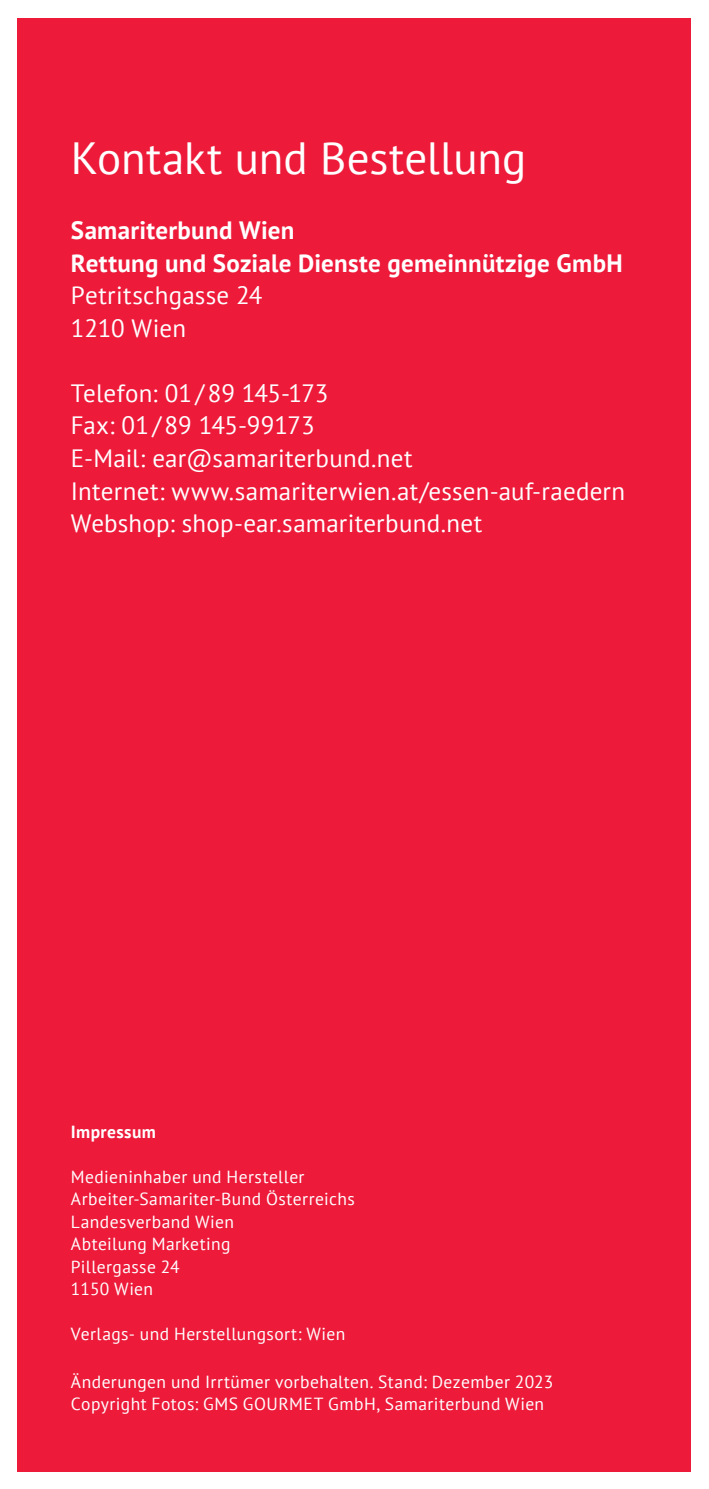
<style>
.page{position:relative;width:709px;height:1489px;background:#fff}
.page>*{position:absolute;margin:0;border:0;box-sizing:border-box;transform-origin:0 0}
.t1{font:45px "PT Sans";color:#fff}
.t2{font:25px/32.5px "PT Sans";letter-spacing:.01em;color:#fff}
.t3{font:700 25px/32.5px "PT Sans";letter-spacing:.01em;color:#fff}
.t4{font:17.5px/22.5px "PT Sans";letter-spacing:.025em;color:#fff}
.t5{font:700 17.5px "PT Sans";letter-spacing:.025em;color:#fff}
</style>
<div class="page">
<div style="left:18px;top:18px;width:673px;height:1452px;background:#ed1a3a"></div>
<h1 class="t1" style="left:71px;top:130px;width:457px">Kontakt und Bestellung</h1>
<h2 class="t3" style="left:71px;top:214px;width:553px">Samariterbund Wien<br>Rettung und Soziale Dienste gemeinnützige GmbH</h2>
<h2 class="t2" style="left:71px;top:279px;width:193px">Petritschgasse 24<br>1210 Wien</h2>
<h2 class="t2" style="left:71px;top:376px;width:556px">Telefon: 01/89 145-173<br>Fax: 01/89 145-99173<br>E-Mail: ear@samariterbund.net<br>Internet: www.samariterwien.at/essen-auf-raedern Webshop: shop-ear.samariterbund.net</h2>
<p class="t5" style="left:71px;top:1119px;width:87px">Impressum</p>
<p class="t4" style="left:71px;top:1164px;width:285px">Medieninhaber und Hersteller<br>Arbeiter-Samariter-Bund Österreichs<br>Landesverband Wien<br>Abteilung Marketing<br>Pillergasse 24<br>1150 Wien</p>
<p class="t4" style="left:71px;top:1322px;width:276px">Verlags- und Herstellungsort: Wien</p>
<p class="t4" style="left:71px;top:1369px;width:484px">Änderungen und Irrtümer vorbehalten. Stand: Dezember 2023<br>Copyright Fotos: GMS GOURMET GmbH, Samariterbund Wien</p>
</div>
